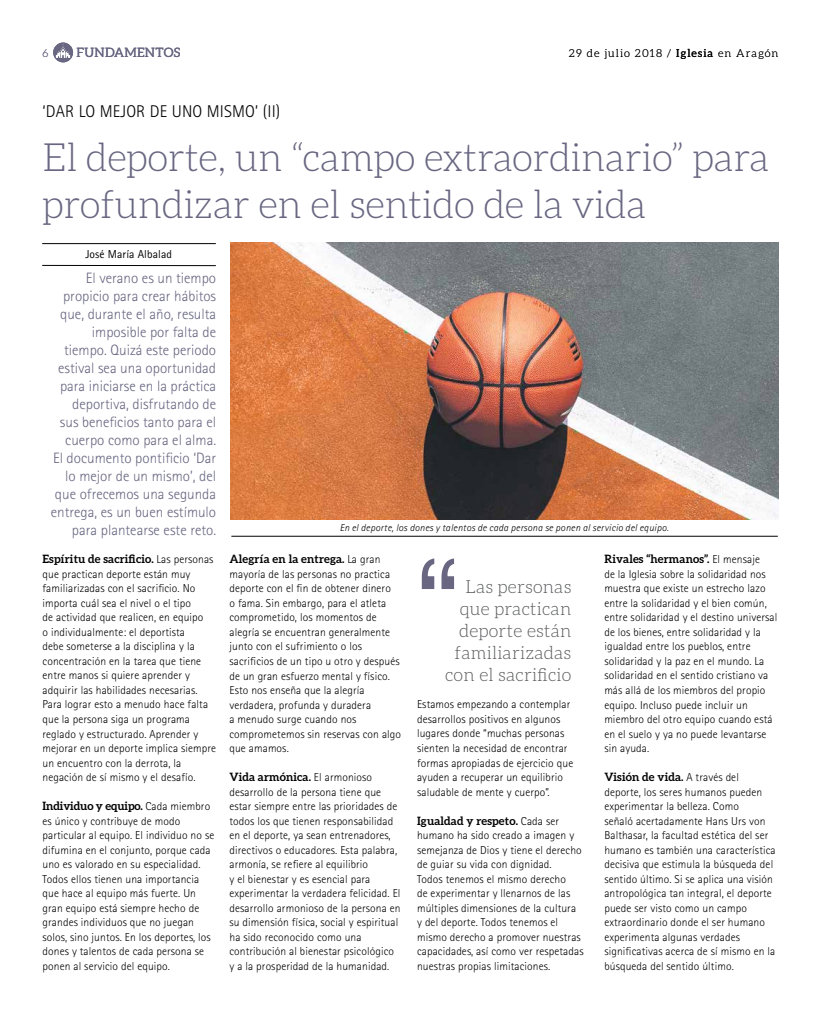
<style>
.page{position:relative;width:820px;height:1021px;background:#fff}
.page>*{position:absolute;margin:0;border:0;box-sizing:border-box;transform-origin:0 0}
.t1{font:120px "Helvetica";color:#686681}
.t2{font:300 39px/47px "Aleo";letter-spacing:-.01em;color:#686681}
.t3{font:300 18px/22px "Aleo";letter-spacing:.01em;color:#58595b;text-align:right}
.t4{font:300 17px "Rotis Sans Serif";letter-spacing:.01em;color:#000}
.t5{font:300 15px/18px "Rotis Sans Serif";color:#686681;text-align:right}
.t6{font:13px "Aleo";letter-spacing:.02em;color:#686681}
.t7{font:300 11.5px/14.5px "Rotis Sans Serif";letter-spacing:.01em;color:#000}
.t8{font:700 11.5px "Aleo";letter-spacing:.01em;color:#000}
.t9{font:700 11.5px "Aleo";letter-spacing:-.01em;color:#000}
.t10{font:11.5px "Rotis Sans Serif";letter-spacing:.01em;color:#000}
.t11{font:300 11px "Aleo";letter-spacing:.1em;color:#000}
.t12{font:300 11px "Aleo";color:#686681}
.t13{font:italic 300 10px "Rotis Sans Serif";letter-spacing:.025em;color:#000}
.s1{font-weight:400}
.s2{font-family:"Rotis Sans Serif";font-weight:300}
</style>
<div class="page">
<svg style="left:53px;top:43px;width:20px;height:19px"></svg>
<hr style="left:42px;top:243px;width:174px;height:1px;background:#000">
<hr style="left:42px;top:265px;width:174px;height:1px;background:#000">
<img style="left:230px;top:243px;width:548px;height:277px">
<hr style="left:231px;top:536px;width:546px;height:1px;background:#000">
<p class="t12" style="left:43px;top:48px;width:7px">6</p>
<p class="t6" style="left:77px;top:45px;width:105px">FUNDAMENTOS</p>
<p class="t11" style="left:568px;top:47px;width:211px">29 de julio 2018 / <span class="s1">Iglesia</span> en Aragón</p>
<h3 class="t4" style="left:43px;top:101px;width:239px">‘DAR LO MEJOR DE UNO MISMO’ (II)</h3>
<h2 class="t2" style="left:43px;top:134px;width:728px">El deporte, un “campo extraordinario” para profundizar en el sentido de la vida</h2>
<p class="t10" style="left:85px;top:247px;width:88px">José María Albalad</p>
<p class="t5" style="left:51px;top:269px;width:167px">El verano es un tiempo propicio para crear hábitos que, durante el año, resulta imposible por falta de tiempo. Quizá este periodo estival sea una oportunidad para iniciarse en la práctica deportiva, disfrutando de sus beneficios tanto para el cuerpo como para el alma.<br>El documento pontificio ‘Dar lo mejor de un mismo’, del que ofrecemos una segunda entrega, es un buen estímulo para plantearse este reto.</p>
<p class="t8" style="left:43px;top:552px;width:172px">Espíritu de sacrificio. <span class="s2">Las personas</span></p>
<p class="t7" style="left:43px;top:566px;width:175px">que practican deporte están muy familiarizadas con el sacrificio. No importa cuál sea el nivel o el tipo<br>de actividad que realicen, en equipo<br>o individualmente: el deportista<br>debe someterse a la disciplina y la concentración en la tarea que tiene entre manos si quiere aprender y adquirir las habilidades necesarias.<br>Para lograr esto a menudo hace falta que la persona siga un programa reglado y estructurado. Aprender y mejorar en un deporte implica siempre un encuentro con la derrota, la negación de sí mismo y el desafío.</p>
<p class="t9" style="left:43px;top:799px;width:169px">Individuo y equipo. <span class="s2">Cada miembro</span></p>
<p class="t7" style="left:43px;top:813px;width:173px">es único y contribuye de modo particular al equipo. El individuo no se difumina en el conjunto, porque cada uno es valorado en su especialidad.<br>Todos ellos tienen una importancia que hace al equipo más fuerte. Un gran equipo está siempre hecho de grandes individuos que no juegan solos, sino juntos. En los deportes, los dones y talentos de cada persona se ponen al servicio del equipo.</p>
<p class="t13" style="left:339px;top:522px;width:330px">En el deporte, los dones y talentos de cada persona se ponen al servicio del equipo.</p>
<p class="t8" style="left:229px;top:552px;width:152px">Alegría en la entrega. <span class="s2">La gran</span></p>
<p class="t7" style="left:229px;top:567px;width:173px">mayoría de las personas no practica deporte con el fin de obtener dinero<br>o fama. Sin embargo, para el atleta comprometido, los momentos de alegría se encuentran generalmente junto con el sufrimiento o los sacrificios de un tipo u otro y después de un gran esfuerzo mental y físico.<br>Esto nos enseña que la alegría verdadera, profunda y duradera<br>a menudo surge cuando nos comprometemos sin reservas con algo que amamos.</p>
<p class="t8" style="left:229px;top:770px;width:144px">Vida armónica. <span class="s2">El armonioso</span></p>
<p class="t7" style="left:229px;top:784px;width:173px">desarrollo de la persona tiene que estar siempre entre las prioridades de todos los que tienen responsabilidad en el deporte, ya sean entrenadores, directivos o educadores. Esta palabra, armonía, se refiere al equilibrio<br>y el bienestar y es esencial para experimentar la verdadera felicidad. El desarrollo armonioso de la persona en su dimensión física, social y espiritual ha sido reconocido como una contribución al bienestar psicológico y a la prosperidad de la humanidad.</p>
<h1 class="t1" style="left:417px;top:510px;width:41px">“</h1>
<h3 class="t3" style="left:445px;top:575px;width:128px">Las personas que practican deporte están familiarizadas con el sacrificio</h3>
<p class="t7" style="left:417px;top:697px;width:157px">Estamos empezando a contemplar desarrollos positivos en algunos lugares donde “muchas personas sienten la necesidad de encontrar formas apropiadas de ejercicio que ayuden a recuperar un equilibrio saludable de mente y cuerpo”.</p>
<p class="t8" style="left:417px;top:813px;width:143px">Igualdad y respeto. <span class="s2">Cada ser</span></p>
<p class="t7" style="left:417px;top:827px;width:168px">humano ha sido creado a imagen y semejanza de Dios y tiene el derecho de guiar su vida con dignidad.<br>Todos tenemos el mismo derecho<br>de experimentar y llenarnos de las múltiples dimensiones de la cultura y del deporte. Todos tenemos el mismo derecho a promover nuestras capacidades, así como ver respetadas nuestras propias limitaciones.</p>
<p class="t8" style="left:604px;top:552px;width:157px">Rivales “hermanos”. <span class="s2">El mensaje</span></p>
<p class="t7" style="left:604px;top:567px;width:174px">de la Iglesia sobre la solidaridad nos muestra que existe un estrecho lazo entre la solidaridad y el bien común, entre solidaridad y el destino universal de los bienes, entre solidaridad y la igualdad entre los pueblos, entre solidaridad y la paz en el mundo. La solidaridad en el sentido cristiano va más allá de los miembros del propio equipo. Incluso puede incluir un miembro del otro equipo cuando está en el suelo y ya no puede levantarse sin ayuda.</p>
<p class="t8" style="left:604px;top:770px;width:136px">Visión de vida. <span class="s2">A través del</span></p>
<p class="t7" style="left:604px;top:784px;width:173px">deporte, los seres humanos pueden experimentar la belleza. Como<br>señaló acertadamente Hans Urs von Balthasar, la facultad estética del ser humano es también una característica decisiva que estimula la búsqueda del sentido último. Si se aplica una visión antropológica tan integral, el deporte puede ser visto como un campo extraordinario donde el ser humano experimenta algunas verdades significativas acerca de sí mismo en la búsqueda del sentido último.</p>
</div>
